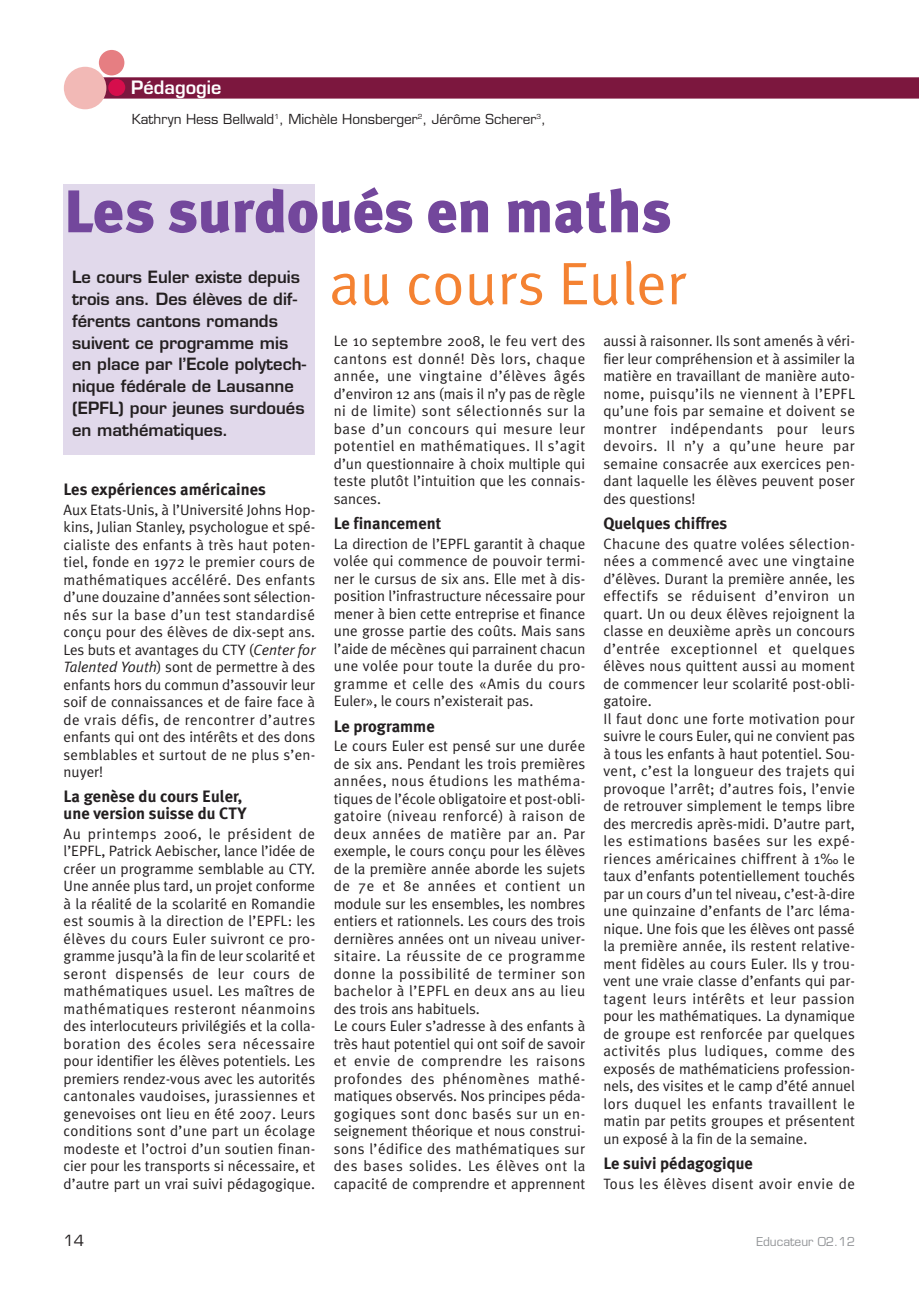
<style>
.page{position:relative;width:919px;height:1289px;background:#fff}
.page>*{position:absolute;margin:0;border:0;box-sizing:border-box;transform-origin:0 0}
.t1{font:900 60px "Meta Plus";color:#73479c}
.t2{font:60px "Meta Plus Normal";color:#f48232}
.t3{font:600 18px "Eurostile";color:#fff}
.t4{font:600 16.5px/21.8px "Eurostile";color:#231f20}
.t5{font:700 16.5px/16.8px "Meta Plus";color:#231f20}
.t6{font:15px/17.5px "Meta Plus Normal";letter-spacing:.01em;color:#231f20;text-align:justify}
.t7{font:15px "Meta Plus Normal";letter-spacing:.035em;color:#231f20}
.t8{font:15px "Eurostile";color:#231f20}
.t9{font:13.5px "Eurostile";color:#231f20}
.t10{font:12px "Eurostile";color:#939598}
.s1{font-style:italic}
</style>
<div class="page">
<div style="left:72px;top:77px;width:846px;height:22px;background:#7c173e"></div>
<div style="left:64px;top:67px;width:42px;height:42px;background:#f2b9b6;border-radius:50%"></div>
<div style="left:99px;top:50px;width:25px;height:25px;background:#e67e82;border-radius:50%"></div>
<div style="left:108px;top:79px;width:17px;height:17px;background:#d60e4c;border-radius:50%"></div>
<div style="left:64px;top:184px;width:251px;height:270px;background:#e1d9eb"></div>
<p class="t3" style="left:131px;top:76px;width:92px">Pédagogie</p>
<p class="t9" style="left:132px;top:111px;width:415px">Kathryn Hess Bellwald<sup>1</sup>, Michèle Honsberger<sup>2</sup>, Jérôme Scherer<sup>3</sup>,</p>
<h1 class="t1" style="left:64px;top:176px;width:609px">Les surdoués en maths</h1>
<h1 class="t2" style="left:329px;top:249px;width:359px">au cours Euler</h1>
<p class="t4" style="left:72px;top:266px;width:235px">Le cours Euler existe depuis trois ans. Des élèves de dif&shy;férents cantons romands suivent ce programme mis en place par l’Ecole polytech&shy;nique fédérale de Lausanne (EPFL) pour jeunes surdoués en mathématiques.</p>
<p class="t6" style="left:603px;top:332px;width:253px">aussi à raisonner. Ils sont amenés à véri&shy;fier leur compréhension et à assimiler la matière en travaillant de manière auto&shy;nome, puisqu’ils ne viennent à l’EPFL qu’une fois par semaine et doivent se montrer indépendants pour leurs devoirs. Il n’y a qu’une heure par semaine consacrée aux exercices pen&shy;dant laquelle les élèves peuvent poser des questions!</p>
<p class="t5" style="left:603px;top:515px;width:125px">Quelques chiffres</p>
<p class="t6" style="left:603px;top:534px;width:253px;text-align:left">Chacune des quatre volées sélection&shy;nées a commencé avec une vingtaine d’élèves. Durant la première année, les effectifs se réduisent d’environ un quart. Un ou deux élèves rejoignent la classe en deuxième après un concours d’entrée exceptionnel et quelques élèves nous quittent aussi au moment de commencer leur scolarité post-obli&shy;gatoire.<br>Il faut donc une forte motivation pour suivre le cours Euler, qui ne convient pas à tous les enfants à haut potentiel. Sou&shy;vent, c’est la longueur des trajets qui provoque l’arrêt; d’autres fois, l’envie de retrouver simplement le temps libre des mercredis après-midi. D’autre part, les estimations basées sur les expé&shy;riences américaines chiffrent à 1‰ le taux d’enfants potentiellement touchés par un cours d’un tel niveau, c’est-à-dire une quinzaine d’enfants de l’arc léma&shy;nique. Une fois que les élèves ont passé la première année, ils restent relative&shy;ment fidèles au cours Euler. Ils y trou&shy;vent une vraie classe d’enfants qui par&shy;tagent leurs intérêts et leur passion pour les mathématiques. La dynamique de groupe est renforcée par quelques activités plus ludiques, comme des exposés de mathématiciens profession&shy;nels, des visites et le camp d’été annuel lors duquel les enfants travaillent le matin par petits groupes et présentent un exposé à la fin de la semaine.</p>
<p class="t5" style="left:603px;top:1154px;width:151px">Le suivi pédagogique</p>
<p class="t7" style="left:603px;top:1174px;width:253px">Tous les élèves disent avoir envie de</p>
<p class="t6" style="left:334px;top:332px;width:253px">Le 10 septembre 2008, le feu vert des cantons est donné! Dès lors, chaque année, une vingtaine d’élèves âgés d’environ 12 ans (mais il n’y pas de règle ni de limite) sont sélectionnés sur la base d’un concours qui mesure leur potentiel en mathématiques. Il s’agit d’un questionnaire à choix multiple qui teste plutôt l’intuition que les connais&shy;sances.</p>
<p class="t5" style="left:334px;top:515px;width:109px">Le financement</p>
<p class="t6" style="left:334px;top:534px;width:253px">La direction de l’EPFL garantit à chaque volée qui commence de pouvoir termi&shy;ner le cursus de six ans. Elle met à dis&shy;position l’infrastructure nécessaire pour mener à bien cette entreprise et finance une grosse partie des coûts. Mais sans l’aide de mécènes qui parrainent chacun une volée pour toute la durée du pro&shy;gramme et celle des «Amis du cours Euler», le cours n’existerait pas.</p>
<p class="t5" style="left:334px;top:717px;width:102px">Le programme</p>
<p class="t6" style="left:334px;top:737px;width:253px;text-align:left">Le cours Euler est pensé sur une durée de six ans. Pendant les trois premières années, nous étudions les mathéma&shy;tiques de l’école obligatoire et post-obli&shy;gatoire (niveau renforcé) à raison de deux années de matière par an. Par exemple, le cours conçu pour les élèves de la première année aborde les sujets de 7e et 8e années et contient un module sur les ensembles, les nombres entiers et rationnels. Les cours des trois dernières années ont un niveau univer&shy;sitaire. La réussite de ce programme donne la possibilité de terminer son bachelor à l’EPFL en deux ans au lieu des trois ans habituels.<br>Le cours Euler s’adresse à des enfants à très haut potentiel qui ont soif de savoir et envie de comprendre les raisons profondes des phénomènes mathé&shy;matiques observés. Nos principes péda&shy;gogiques sont donc basés sur un en&shy;seignement théorique et nous construi&shy;sons l’édifice des mathématiques sur des bases solides. Les élèves ont la capacité de comprendre et apprennent</p>
<p class="t5" style="left:64px;top:481px;width:204px">Les expériences américaines</p>
<p class="t6" style="left:64px;top:500px;width:253px">Aux Etats-Unis, à l’Université Johns Hop&shy;kins, Julian Stanley, psychologue et spé&shy;cialiste des enfants à très haut poten&shy;tiel, fonde en 1972 le premier cours de mathématiques accéléré. Des enfants d’une douzaine d’années sont sélection&shy;nés sur la base d’un test standardisé conçu pour des élèves de dix-sept ans.<br>Les buts et avantages du CTY (<span class="s1">Center for Talented Youth</span>) sont de permettre à des enfants hors du commun d’assouvir leur soif de connaissances et de faire face à de vrais défis, de rencontrer d’autres enfants qui ont des intérêts et des dons semblables et surtout de ne plus s’en&shy;nuyer!</p>
<p class="t5" style="left:64px;top:788px;width:184px">La genèse du cours Euler, une version suisse du CTY</p>
<p class="t6" style="left:64px;top:824px;width:253px">Au printemps 2006, le président de l’EPFL, Patrick Aebischer, lance l’idée de créer un programme semblable au CTY.<br>Une année plus tard, un projet conforme à la réalité de la scolarité en Romandie est soumis à la direction de l’EPFL: les élèves du cours Euler suivront ce pro&shy;gramme jusqu’à la fin de leur scolarité et seront dispensés de leur cours de mathématiques usuel. Les maîtres de mathématiques resteront néanmoins des interlocuteurs privilégiés et la colla&shy;boration des écoles sera nécessaire pour identifier les élèves potentiels. Les premiers rendez-vous avec les autorités cantonales vaudoises, jurassiennes et genevoises ont lieu en été 2007. Leurs conditions sont d’une part un écolage modeste et l’octroi d’un soutien finan&shy;cier pour les transports si nécessaire, et d’autre part un vrai suivi pédagogique.</p>
<p class="t8" style="left:64px;top:1230px;width:22px">14</p>
<p class="t10" style="left:756px;top:1233px;width:100px">Educateur 02.12</p>
</div>
